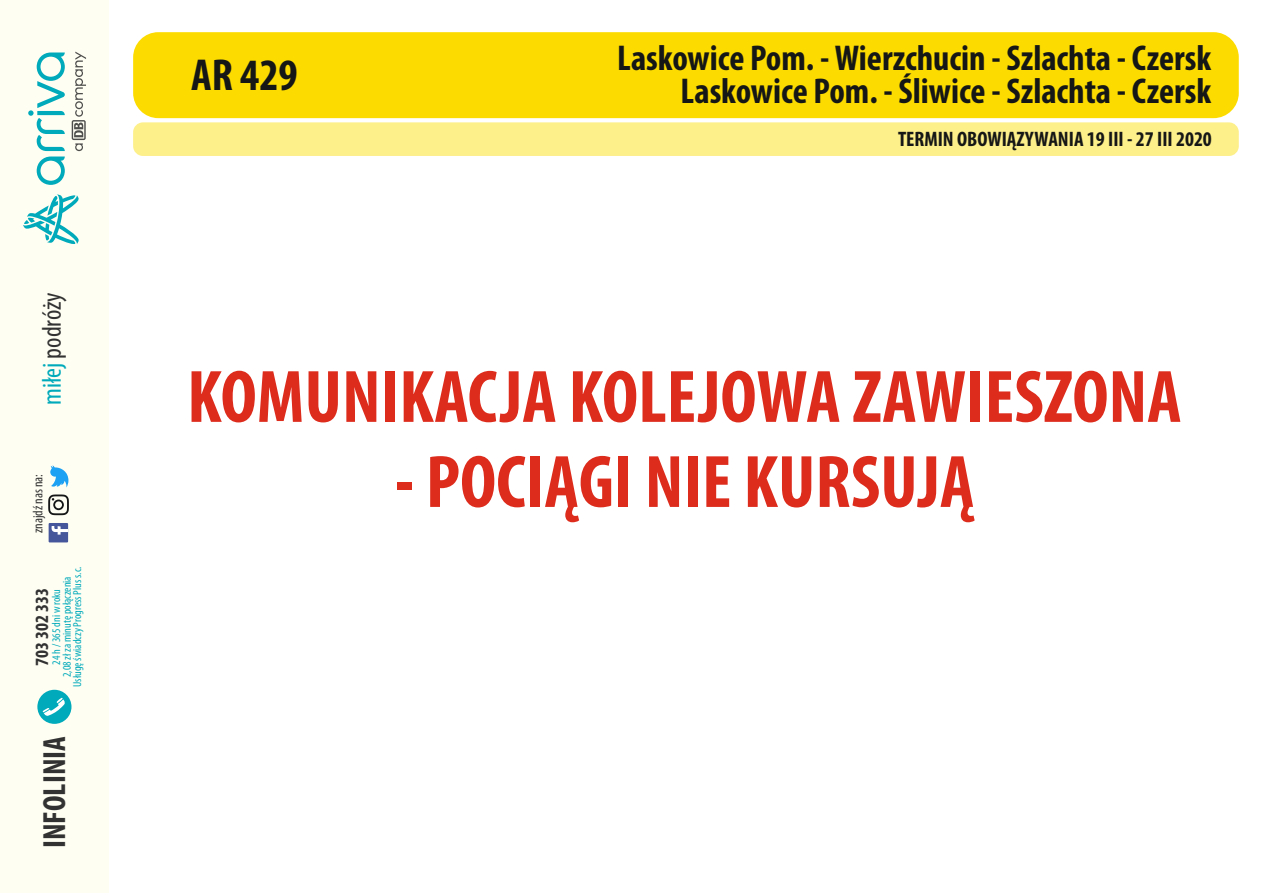
<style>
.page{position:relative;width:1263px;height:893px;background:#fff}
.page>*{position:absolute;margin:0;border:0;box-sizing:border-box;transform-origin:0 0}
.t1{font:700 condensed 75px "Myriad Pro";color:#dd2b1c}
.t2{font:700 condensed 45px "Myriad Pro";color:#151616}
.t3{font:700 condensed 36px/32.7px "Myriad Pro";color:#151616;text-align:right}
.t4{font:700 condensed 32.1px "Myriad Pro";color:#323232}
.t5{font:condensed 27px "Myriad Pro";color:#323232}
.t6{font:700 condensed 21px "Myriad Pro";color:#151616}
.t7{font:700 condensed 18.75px "Myriad Pro";color:#323232}
.t8{font:condensed 13.8px "Myriad Pro";color:#323232}
.t9{font:condensed 11.7px/10.5px "Myriad Pro";color:#00aaba;text-align:center}
.s1{color:#00aaba}
</style>
<div class="page">
<div style="left:0;top:0;width:109px;height:893px;background:#fffef3"></div>
<div style="left:133px;top:32px;width:1106px;height:86px;background:#fcdc00;border-radius:25px"></div>
<div style="left:133px;top:122px;width:1106px;height:34px;background:#fdef89;border-radius:10px"></div>
<svg style="left:72px;top:52px;width:14px;height:99px"></svg>
<svg style="left:37px;top:157px;width:28px;height:28px"></svg>
<svg style="left:28px;top:53px;width:37px;height:98px"></svg>
<svg style="left:23px;top:194px;width:56px;height:50px"></svg>
<div style="left:49px;top:523px;width:19px;height:19px;background:#45579a"></div>
<svg style="left:52px;top:526px;width:16px;height:9px"></svg>
<svg style="left:48px;top:494px;width:21px;height:21px"></svg>
<svg style="left:50px;top:465px;width:18px;height:22px"></svg>
<div style="left:37px;top:690px;width:34px;height:34px;background:#00aaba;border-radius:50%"></div>
<svg style="left:43px;top:698px;width:22px;height:18px"></svg>
<p class="t5" style="left:41px;top:405px;width:114px;rotate:-90deg"><span class="s1">miłej</span>podróży</p>
<p class="t8" style="left:32px;top:533px;width:61px;rotate:-90deg">znajdź nas na:</p>
<p class="t9" style="left:52px;top:687px;width:122px;rotate:-90deg">24 h / 365 dni w roku<br>2,08 zł za minutę połączenia<br>Usługę świadczy Progress Plus s.c.</p>
<p class="t7" style="left:34px;top:666px;width:79px;rotate:-90deg">703 302 333</p>
<p class="t4" style="left:41px;top:848px;width:114px;rotate:-90deg">INFOLINIA</p>
<p class="t2" style="left:191px;top:56px;width:108px">AR 429</p>
<p class="t3" style="left:617px;top:45px;width:596px">Laskowice Pom. - Wierzchucin - Szlachta - Czersk<br>Laskowice Pom. - Śliwice - Szlachta - Czersk</p>
<p class="t6" style="left:898px;top:130px;width:315px">TERMIN OBOWIĄZYWANIA 19 III - 27 III 2020</p>
<h1 class="t1" style="left:187px;top:366px;width:996px">KOMUNIKACJA KOLEJOWA ZAWIESZONA</h1>
<h1 class="t1" style="left:394px;top:451px;width:581px">- POCIĄGI NIE KURSUJĄ</h1>
</div>
